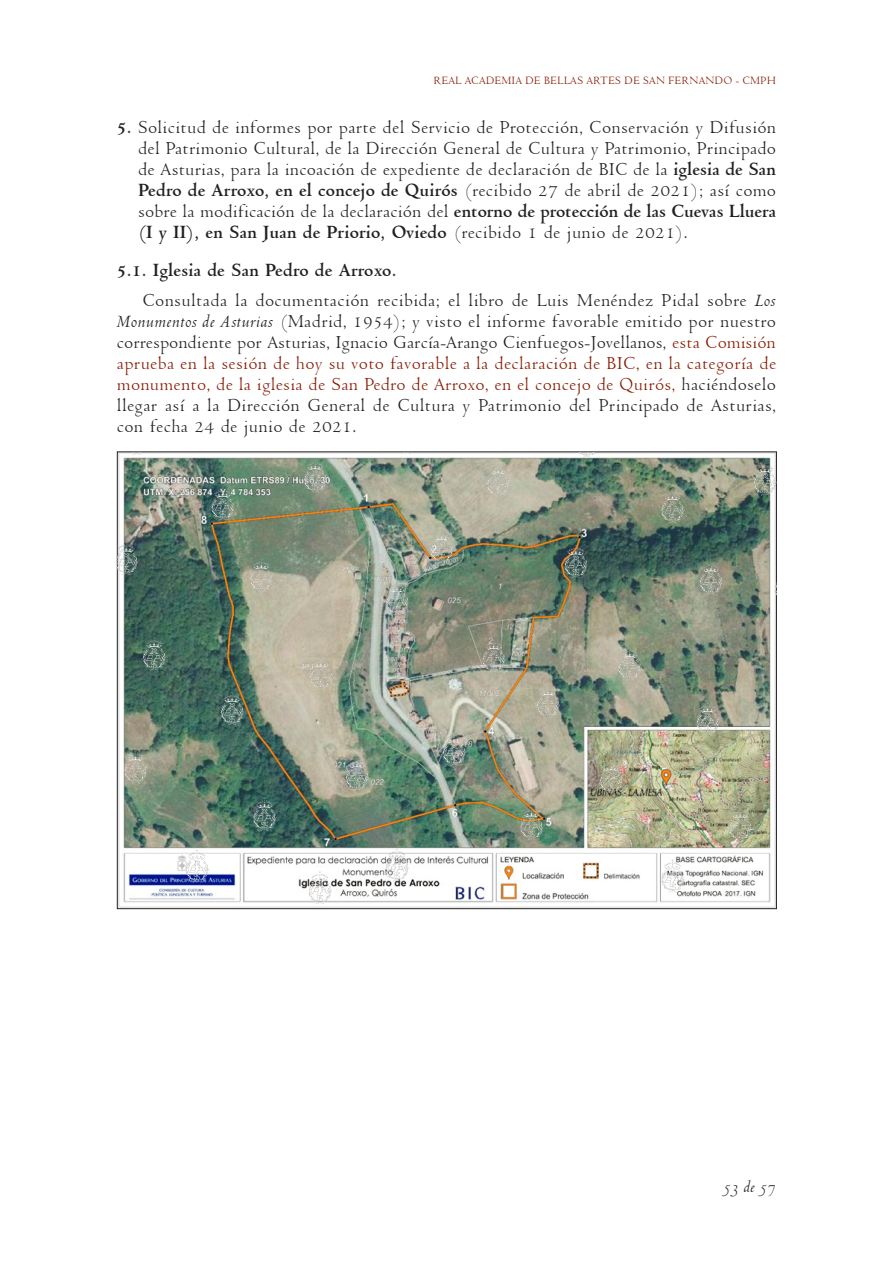
<style>
.page{position:relative;width:893px;height:1263px;background:#fff}
.page>*{position:absolute;margin:0;border:0;box-sizing:border-box;transform-origin:0 0}
.GENERAL_13_14{font:19.5px/21px "Venetian 301 BT";letter-spacing:.01em;color:#231f20;text-align:justify}
.PUNTOS_DE_LA_SESION{font:19.5px/21px "Venetian 301 BT";color:#231f20;text-align:justify}
.PUNTOS_DE_LA_SESION-2{font:700 19.5px "Venetian 301 BT";letter-spacing:.005em;color:#231f20}
.t1{font:italic 18px "Venetian 301 BT";color:#231f20}
.t2{font:12px "Venetian 301 BT";color:#891a02}
.s1{font-weight:700}
.s2{font-style:italic}
.s3{color:#891a02}
</style>
<div class="page">
<img style="left:117px;top:453px;width:659px;height:455px">
<p class="t2" style="left:433px;top:73px;width:344px">REAL ACADEMIA DE BELLAS ARTES DE SAN FERNANDO - CMPH</p>
<p class="PUNTOS_DE_LA_SESION" style="left:138px;top:117px;width:640px;text-indent:-21px"><span class="s1">5.</span> Solicitud de informes por parte del Servicio de Protección, Conservación y Difusión del Patrimonio Cultural, de la Dirección General de Cultura y Patrimonio, Principado de Asturias, para la incoación de expediente de declaración de BIC de la <span class="s1">iglesia de San Pedro de Arroxo, en el concejo de Quirós</span> (recibido 27 de abril de 2021); así como sobre la modificación de la declaración del <span class="s1">entorno de protección de las Cuevas Lluera (I y II), en San Juan de Priorio, Oviedo</span> (recibido 1 de junio de 2021).</p>
<p class="PUNTOS_DE_LA_SESION-2" style="left:117px;top:259px;width:281px">5.1. Iglesia de San Pedro de Arroxo.</p>
<p class="GENERAL_13_14" style="left:117px;top:290px;width:661px;text-indent:26px">Consultada la documentación recibida; el libro de Luis Menéndez Pidal sobre <span class="s2">Los Monumentos de Asturias</span> (Madrid, 1954); y visto el informe favorable emitido por nuestro correspondiente por Asturias, Ignacio García-Arango Cienfuegos-Jovellanos, <span class="s3">esta Comisión aprueba en la sesión de hoy su voto favorable a la declaración de BIC, en la categoría de monumento, de la iglesia de San Pedro de Arroxo, en el concejo de Quirós,</span> haciéndoselo llegar así a la Dirección General de Cultura y Patrimonio del Principado de Asturias, con fecha 24 de junio de 2021.</p>
<p class="t1" style="left:723px;top:1177px;width:54px">53 de 57</p>
</div>
